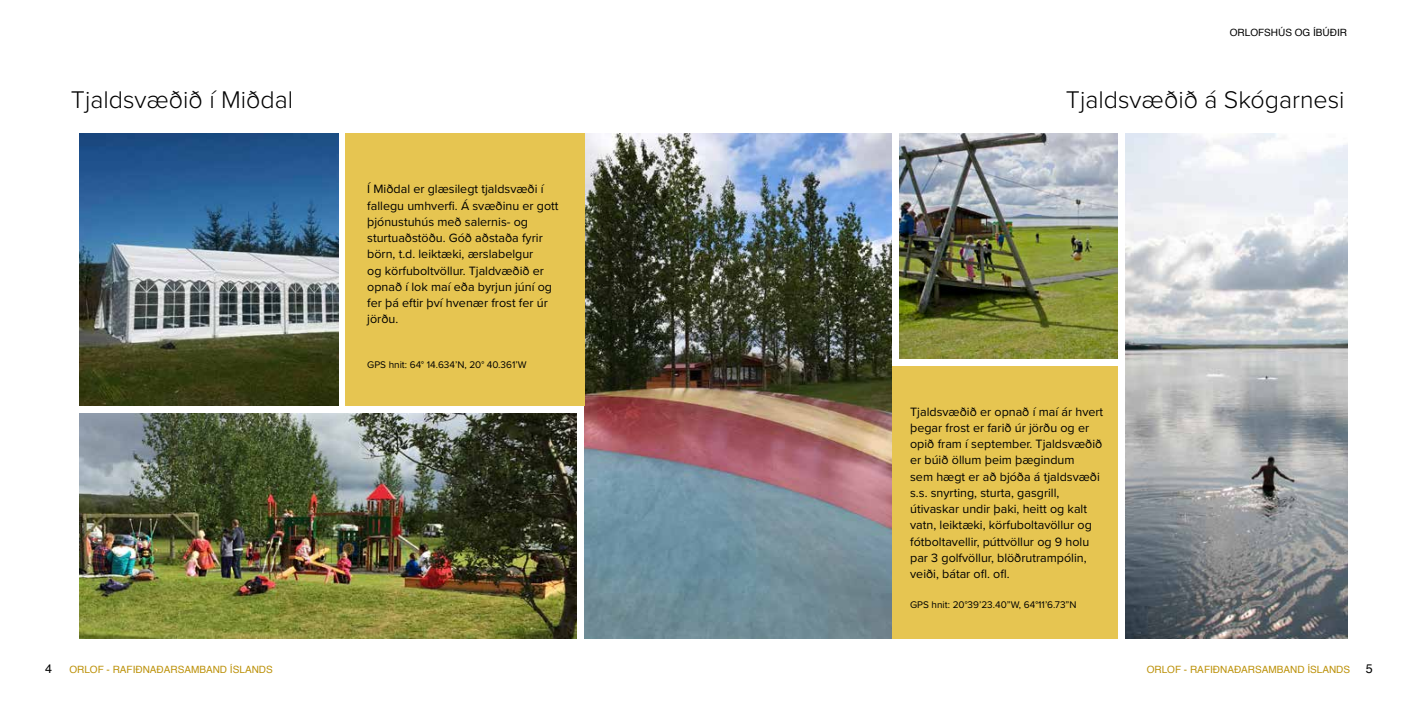
<style>
.page{position:relative;width:1418px;height:709px;background:#fff}
.page>*{position:absolute;margin:0;border:0;box-sizing:border-box;transform-origin:0 0}
.t1{font:300 25px "Proxima Nova";color:#000}
.t2{font:12.5px/16.2px "Proxima Nova";color:#000}
.t3{font:12.5px "Helvetica";color:#000}
.t4{font:10px "Proxima Nova";color:#000}
.t5{font:10px "Helvetica";color:#bc9109}
.t6{font:10px "Helvetica";color:#000}
</style>
<div class="page">
<img style="left:1125px;top:134px;width:221px;height:504px">
<div style="left:886px;top:366px;width:231px;height:272px;background:#e6c551"></div>
<img style="left:899px;top:134px;width:218px;height:224px">
<img style="left:585px;top:134px;width:306px;height:504px">
<img style="left:79px;top:414px;width:498px;height:224px">
<img style="left:79px;top:134px;width:259px;height:272px">
<div style="left:345px;top:134px;width:240px;height:272px;background:#e6c551"></div>
<h1 class="t1" style="left:71px;top:81px;width:224px">Tjaldsvæðið í Miðdal</h1>
<p class="t2" style="left:367px;top:180px;width:193px">Í Miðdal er glæsilegt tjaldsvæði í fallegu umhverfi. Á svæðinu er gott þjónustuhús með salernis- og sturtuaðstöðu. Góð aðstaða fyrir börn, t.d. leiktæki, ærslabelgur<br>og körfuboltvöllur. Tjaldvæðið er opnað í lok maí eða byrjun júní og fer þá eftir því hvenær frost fer úr jörðu.</p>
<p class="t4" style="left:367px;top:357px;width:161px">GPS hnit: 64° 14.634’N, 20° 40.361’W</p>
<p class="t6" style="left:1229px;top:25px;width:119px">ORLOFSHÚS OG ÍBÚÐIR</p>
<h1 class="t1" style="left:1065px;top:81px;width:280px">Tjaldsvæðið á Skógarnesi</h1>
<p class="t2" style="left:910px;top:403px;width:195px">Tjaldsvæðið er opnað í maí ár hvert þegar frost er farið úr jörðu og er opið fram í september. Tjaldsvæðið er búið öllum þeim þægindum<br>sem hægt er að bjóða á tjaldsvæði s.s. snyrting, sturta, gasgrill, útivaskar undir þaki, heitt og kalt vatn, leiktæki, körfuboltavöllur og fótboltavellir, púttvöllur og 9 holu par 3 golfvöllur, blöðrutrampólin, veiði, bátar ofl. ofl.</p>
<p class="t4" style="left:910px;top:597px;width:168px">GPS hnit: 20°39’23.40”W, 64°11’6.73”N</p>
<p class="t3" style="left:45px;top:659px;width:8px">4</p>
<p class="t5" style="left:69px;top:662px;width:205px">ORLOF - RAFIÐNAÐARSAMBAND ÍSLANDS</p>
<p class="t5" style="left:1146px;top:662px;width:205px">ORLOF - RAFIÐNAÐARSAMBAND ÍSLANDS</p>
<p class="t3" style="left:1365px;top:659px;width:8px">5</p>
</div>
